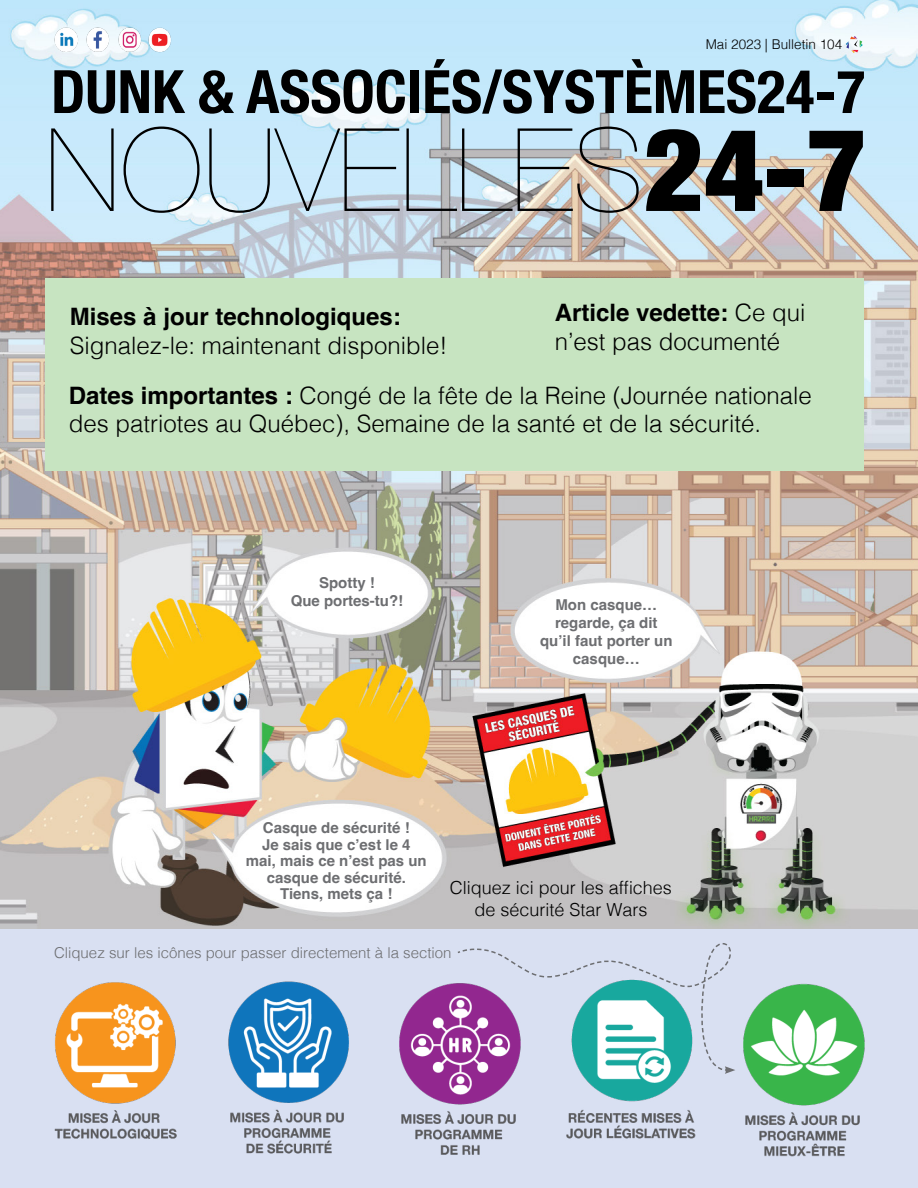
<style>
.page{position:relative;width:918px;height:1188px;background:#fff}
.page>*{position:absolute;margin:0;border:0;box-sizing:border-box;transform-origin:0 0}
.t1{font:200 115.5px "Helvetica Neue";color:#000}
.t2{font:700 condensed 59.85px "Helvetica Neue";color:#000}
.t3{font:300 24px/28.8px "Helvetica";color:#000}
.t4{font:700 24px "Helvetica";color:#000}
.t5{font:300 18px/21.6px "Helvetica";color:#000;text-align:center}
.t6{font:700 15px/18px "Helvetica";color:#6d6e71;text-align:center}
.t7{font:300 15px "Helvetica";color:#6d6e71}
.t8{font:300 13.5px "Helvetica";color:#000}
.s1{font-weight:900;font-stretch:condensed}
.s2{font-weight:700}
</style>
<div class="page">
<img style="left:0;top:0;width:918px;height:967px">
<div style="left:45px;top:279px;width:819px;height:192px;background:#c7e4c1"></div>
<img style="left:86px;top:27px;width:25px;height:25px">
<img style="left:117px;top:27px;width:25px;height:25px">
<img style="left:54px;top:27px;width:25px;height:25px">
<img style="left:147px;top:27px;width:26px;height:25px">
<div style="left:1px;top:929px;width:917px;height:258px;background:#d9e0f2"></div>
<img style="left:399px;top:983px;width:117px;height:172px">
<img style="left:228px;top:981px;width:121px;height:173px">
<img style="left:54px;top:982px;width:123px;height:157px">
<img style="left:566px;top:1074px;width:130px;height:65px">
<svg style="left:456px;top:927px;width:289px;height:147px"></svg>
<img style="left:737px;top:974px;width:128px;height:183px">
<svg style="left:846px;top:36px;width:17px;height:17px"></svg>
<p class="t8" style="left:706px;top:33px;width:138px">Mai 2023 | Bulletin 104</p>
<h2 class="t2" style="left:51px;top:42px;width:816px">DUNK &amp; ASSOCIÉS/SYSTÈMES24-7</h2>
<h1 class="t1" style="left:45px;top:80px;width:823px">NOUVELLES<span class="s1">24-7</span></h1>
<p class="t4" style="left:70px;top:302px;width:332px">Mises à jour technologiques:</p>
<p class="t3" style="left:70px;top:329px;width:379px">Signalez-le: maintenant disponible!</p>
<p class="t3" style="left:555px;top:296px;width:252px"><span class="s2">Article vedette:</span> Ce qui n’est pas documenté</p>
<p class="t3" style="left:69px;top:379px;width:744px"><span class="s2">Dates importantes :</span> Congé de la fête de la Reine (Journée nationale des patriotes au Québec), Semaine de la santé et de la sécurité.</p>
<p class="t6" style="left:291px;top:575px;width:114px">Spotty !<br>Que portes-tu?!</p>
<p class="t6" style="left:540px;top:598px;width:134px">Mon casque… regarde, ça dit qu’il faut porter un casque…</p>
<p class="t6" style="left:246px;top:822px;width:182px;line-height:16.5px">Casque de sécurité !<br>Je sais que c’est le 4 mai, mais ce n’est pas un casque de sécurité.<br>Tiens, mets ça !</p>
<p class="t5" style="left:450px;top:876px;width:224px">Cliquez ici pour les affiches de sécurité Star Wars</p>
<p class="t7" style="left:54px;top:940px;width:399px">Cliquez sur les icônes pour passer directement à la section</p>
</div>
